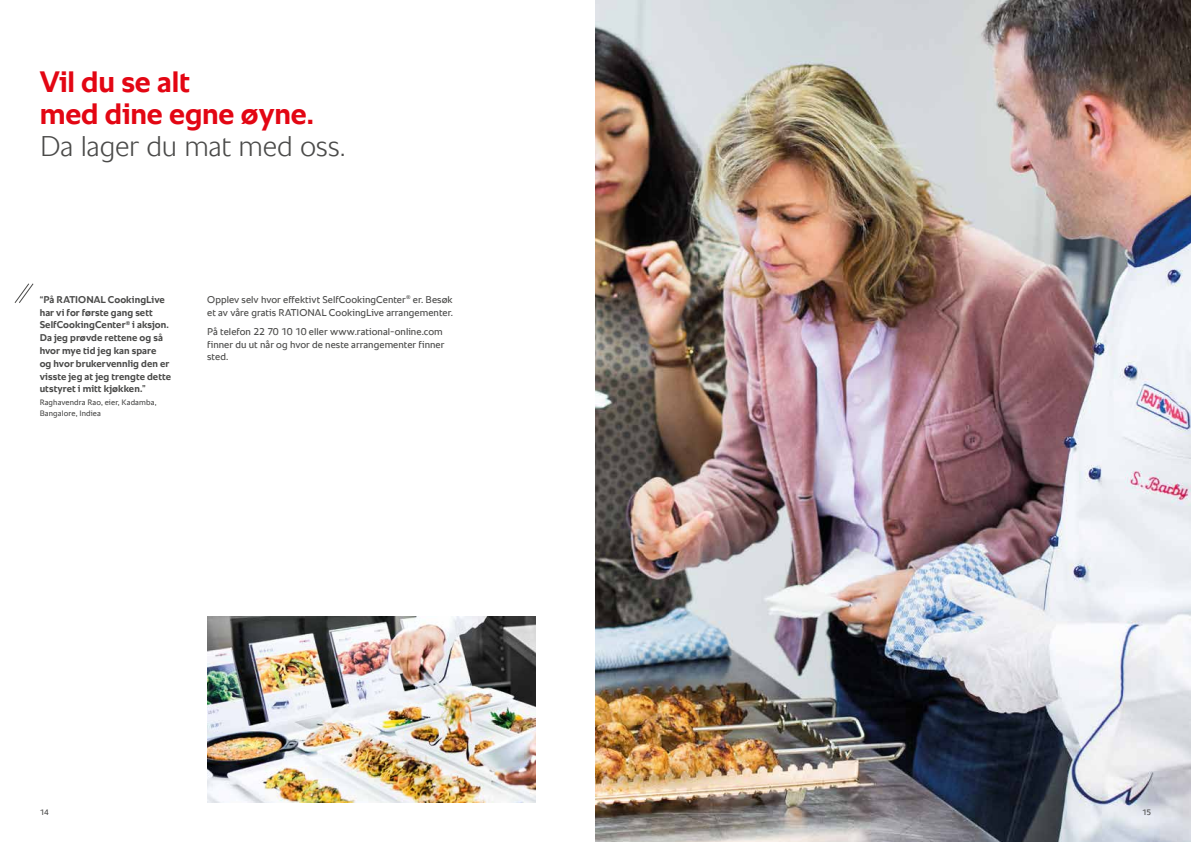
<style>
.page{position:relative;width:1191px;height:842px;background:#fff}
.page>*{position:absolute;margin:0;border:0;box-sizing:border-box;transform-origin:0 0}
.t1{font:700 30px/32px "RATIONAL Sans TT";letter-spacing:-.005em;color:#e30613}
.t2{font:300 29px "RATIONAL Sans TT";letter-spacing:-.01em;color:#4a4a49}
.t3{font:10px/12.8px "RATIONAL Sans TT";letter-spacing:.005em;color:#4a4a49}
.t4{font:700 10px/12.8px "RATIONAL Sans TT";letter-spacing:.005em;color:#4a4a49}
.t5{font:8px/10.6px "RATIONAL Sans TT";letter-spacing:.015em;color:#4a4a49}
</style>
<div class="page">
<img style="left:595px;top:0;width:596px;height:842px">
<img style="left:207px;top:616px;width:329px;height:186px">
<svg style="left:14px;top:283px;width:20px;height:20px"></svg>
<h1 class="t1" style="left:40px;top:66px;width:276px">Vil du se alt<br>med dine egne øyne.</h1>
<h2 class="t2" style="left:40px;top:125px;width:307px">Da lager du mat med oss.</h2>
<p class="t4" style="left:40px;top:293px;width:133px">“På RATIONAL CookingLive har vi for første gang sett<br>SelfCookingCenter<sup>®</sup> i aksjon.<br>Da jeg prøvde rettene og så hvor mye tid jeg kan spare<br>og hvor brukervennlig den er visste jeg at jeg trengte dette utstyret i mitt kjøkken.”</p>
<p class="t5" style="left:40px;top:397px;width:118px">Raghavendra Rao, eier, Kadamba,<br>Bangalore, Indiea</p>
<p class="t3" style="left:207px;top:293px;width:247px">Opplev selv hvor effektivt SelfCookingCenter<sup>®</sup> er. Besøk et av våre gratis RATIONAL CookingLive arrangementer.</p>
<p class="t3" style="left:207px;top:325px;width:239px">På telefon 22 70 10 10 eller www.rational-online.com finner du ut når og hvor de neste arrangementer finner sted.</p>
<p class="t5" style="left:40px;top:807px;width:11px">14</p>
<p class="t5" style="left:1142px;top:807px;width:11px">15</p>
</div>
